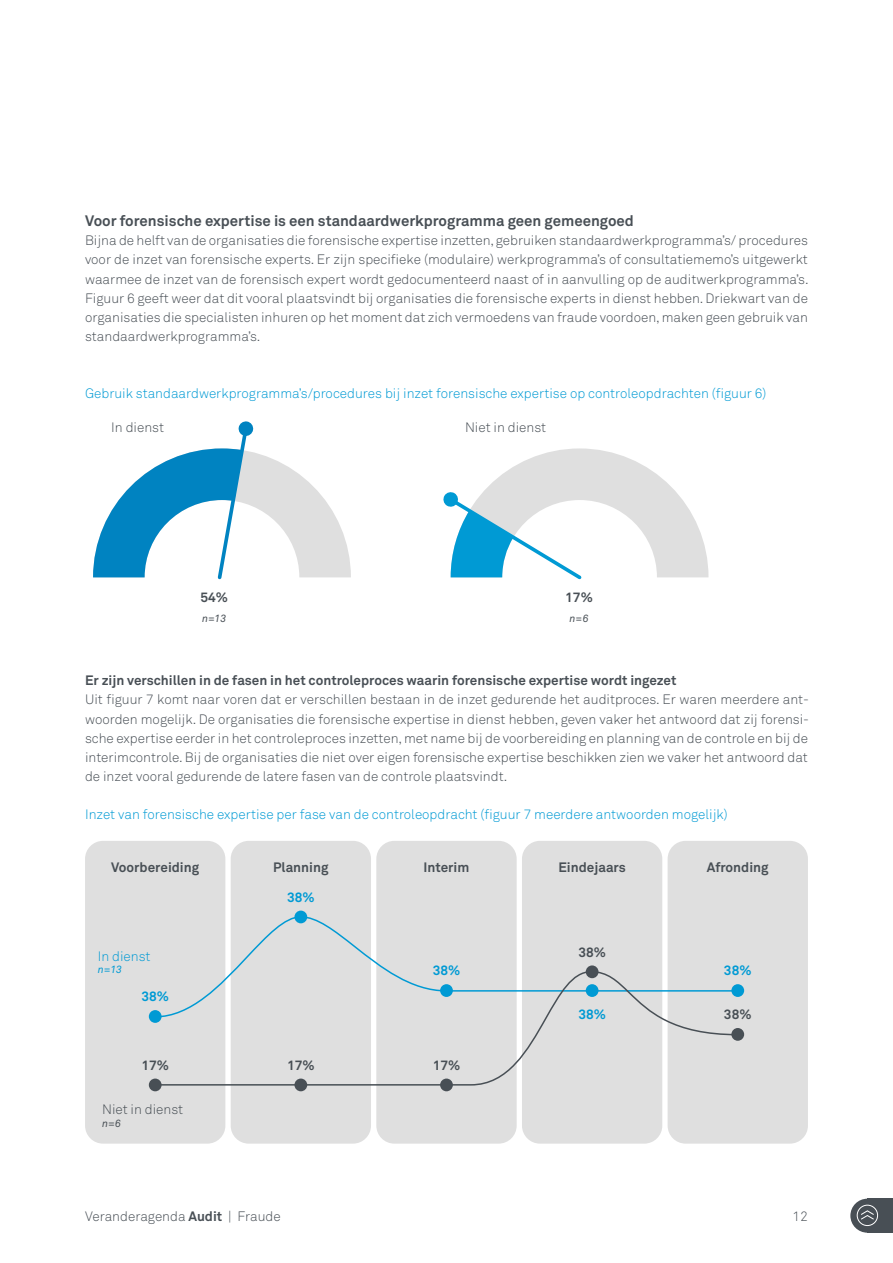
<style>
.page{position:relative;width:893px;height:1263px;background:#fff}
.page>*{position:absolute;margin:0;border:0;box-sizing:border-box;transform-origin:0 0}
.t1{font:700 15px "Akkurat";color:#484f55}
.t2{font:300 13.5px/19.2px "Akkurat";color:#484f55}
.t3{font:300 13.5px "Akkurat";color:#009ad4}
.t4{font:700 13.5px "Akkurat";color:#484f55}
.t5{font:700 13.5px "Akkurat";color:#009ad4}
.t6{font:italic 10.5px "Akkurat";color:#484f55}
.t7{font:italic 10.5px "Akkurat";color:#009ad4}
.s1{font-weight:700}
</style>
<div class="page">
<svg style="left:93px;top:421px;width:258px;height:159px"></svg>
<svg style="left:443px;top:448px;width:265px;height:132px"></svg>
<div style="left:85px;top:841px;width:140px;height:302px;background:#dfdfdf;border-radius:18px"></div>
<div style="left:668px;top:841px;width:140px;height:302px;background:#dfdfdf;border-radius:18px"></div>
<div style="left:522px;top:841px;width:140px;height:302px;background:#dfdfdf;border-radius:18px"></div>
<div style="left:231px;top:841px;width:140px;height:302px;background:#dfdfdf;border-radius:18px"></div>
<div style="left:376px;top:841px;width:141px;height:302px;background:#dfdfdf;border-radius:18px"></div>
<div style="left:149px;top:1010px;width:13px;height:13px;background:#009ad4;border-radius:50%"></div>
<svg style="left:294px;top:910px;width:13px;height:13px"></svg>
<svg style="left:731px;top:984px;width:13px;height:13px"></svg>
<div style="left:731px;top:1028px;width:13px;height:13px;background:#484f55;border-radius:50%"></div>
<div style="left:440px;top:1078px;width:13px;height:13px;background:#484f55;border-radius:50%"></div>
<div style="left:149px;top:1078px;width:13px;height:13px;background:#484f55;border-radius:50%"></div>
<div style="left:294px;top:1078px;width:13px;height:13px;background:#484f55;border-radius:50%"></div>
<svg style="left:225px;top:915px;width:516px;height:82px"></svg>
<svg style="left:154px;top:970px;width:585px;height:116px"></svg>
<div style="left:867px;top:1199px;width:26px;height:34px;background:#484f55"></div>
<div style="left:850px;top:1199px;width:34px;height:34px;background:#484f55;border-radius:50%"></div>
<div style="left:857px;top:1205px;width:21px;height:21px;border:1px solid #fff;border-radius:50%"></div>
<svg style="left:861px;top:1210px;width:13px;height:10px"></svg>
<p class="t1" style="left:85px;top:211px;width:550px">Voor forensische expertise is een standaardwerkprogramma geen gemeengoed</p>
<p class="t2" style="left:85px;top:231px;width:724px">Bijna de helft van de organisaties die forensische expertise inzetten, gebruiken standaardwerkprogramma’s/ procedures voor de inzet van forensische experts. Er zijn specifieke (modulaire) werkprogramma’s of consultatiememo’s uitgewerkt waarmee de inzet van de forensisch expert wordt gedocumenteerd naast of in aanvulling op de auditwerkprogramma’s.<br>Figuur 6 geeft weer dat dit vooral plaatsvindt bij organisaties die forensische experts in dienst hebben. Driekwart van de organisaties die specialisten inhuren op het moment dat zich vermoedens van fraude voordoen, maken geen gebruik van standaardwerkprogramma’s.</p>
<p class="t3" style="left:85px;top:385px;width:683px">Gebruik standaardwerkprogramma’s/procedures bij inzet forensische expertise op controleopdrachten (figuur 6)</p>
<p class="t2" style="left:111px;top:418px;width:54px">In dienst</p>
<p class="t2" style="left:465px;top:418px;width:83px">Niet in dienst</p>
<p class="t4" style="left:200px;top:589px;width:29px">54%</p>
<p class="t6" style="left:202px;top:612px;width:26px">n=13</p>
<p class="t4" style="left:565px;top:589px;width:29px">17%</p>
<p class="t6" style="left:569px;top:612px;width:21px">n=6</p>
<p class="t4" style="left:85px;top:672px;width:593px">Er zijn verschillen in de fasen in het controleproces waarin forensische expertise wordt ingezet</p>
<p class="t2" style="left:85px;top:690px;width:726px;text-align:justify">Uit figuur 7 komt naar voren dat er verschillen bestaan in de inzet gedurende het auditproces. Er waren meerdere ant&shy;woorden mogelijk. De organisaties die forensische expertise in dienst hebben, geven vaker het antwoord dat zij forensi&shy;sche expertise eerder in het controleproces inzetten, met name bij de voorbereiding en planning van de controle en bij de interimcontrole. Bij de organisaties die niet over eigen forensische expertise beschikken zien we vaker het antwoord dat de inzet vooral gedurende de latere fasen van de controle plaatsvindt.</p>
<p class="t3" style="left:85px;top:806px;width:644px">Inzet van forensische expertise per fase van de controleopdracht (figuur 7 meerdere antwoorden mogelijk)</p>
<p class="t4" style="left:111px;top:859px;width:90px">Voorbereiding</p>
<p class="t4" style="left:273px;top:859px;width:57px">Planning</p>
<p class="t4" style="left:424px;top:859px;width:47px">Interim</p>
<p class="t4" style="left:558px;top:859px;width:69px">Eindejaars</p>
<p class="t4" style="left:707px;top:859px;width:63px">Afronding</p>
<p class="t3" style="left:98px;top:947px;width:54px">In dienst</p>
<p class="t7" style="left:98px;top:963px;width:26px">n=13</p>
<p class="t5" style="left:141px;top:988px;width:29px">38%</p>
<p class="t5" style="left:287px;top:888px;width:29px">38%</p>
<p class="t5" style="left:433px;top:962px;width:29px">38%</p>
<p class="t4" style="left:141px;top:1056px;width:29px">17%</p>
<p class="t4" style="left:287px;top:1056px;width:29px">17%</p>
<p class="t4" style="left:433px;top:1056px;width:29px">17%</p>
<p class="t2" style="left:102px;top:1100px;width:83px">Niet in dienst</p>
<p class="t6" style="left:102px;top:1117px;width:21px">n=6</p>
<p class="t4" style="left:578px;top:943px;width:29px">38%</p>
<p class="t5" style="left:578px;top:1006px;width:29px">38%</p>
<p class="t5" style="left:724px;top:962px;width:29px">38%</p>
<p class="t4" style="left:724px;top:1006px;width:29px">38%</p>
<p class="t2" style="left:85px;top:1206px;width:197px">Veranderagenda <span class="s1">Audit</span> | Fraude</p>
<p class="t2" style="left:793px;top:1206px;width:17px">12</p>
</div>
